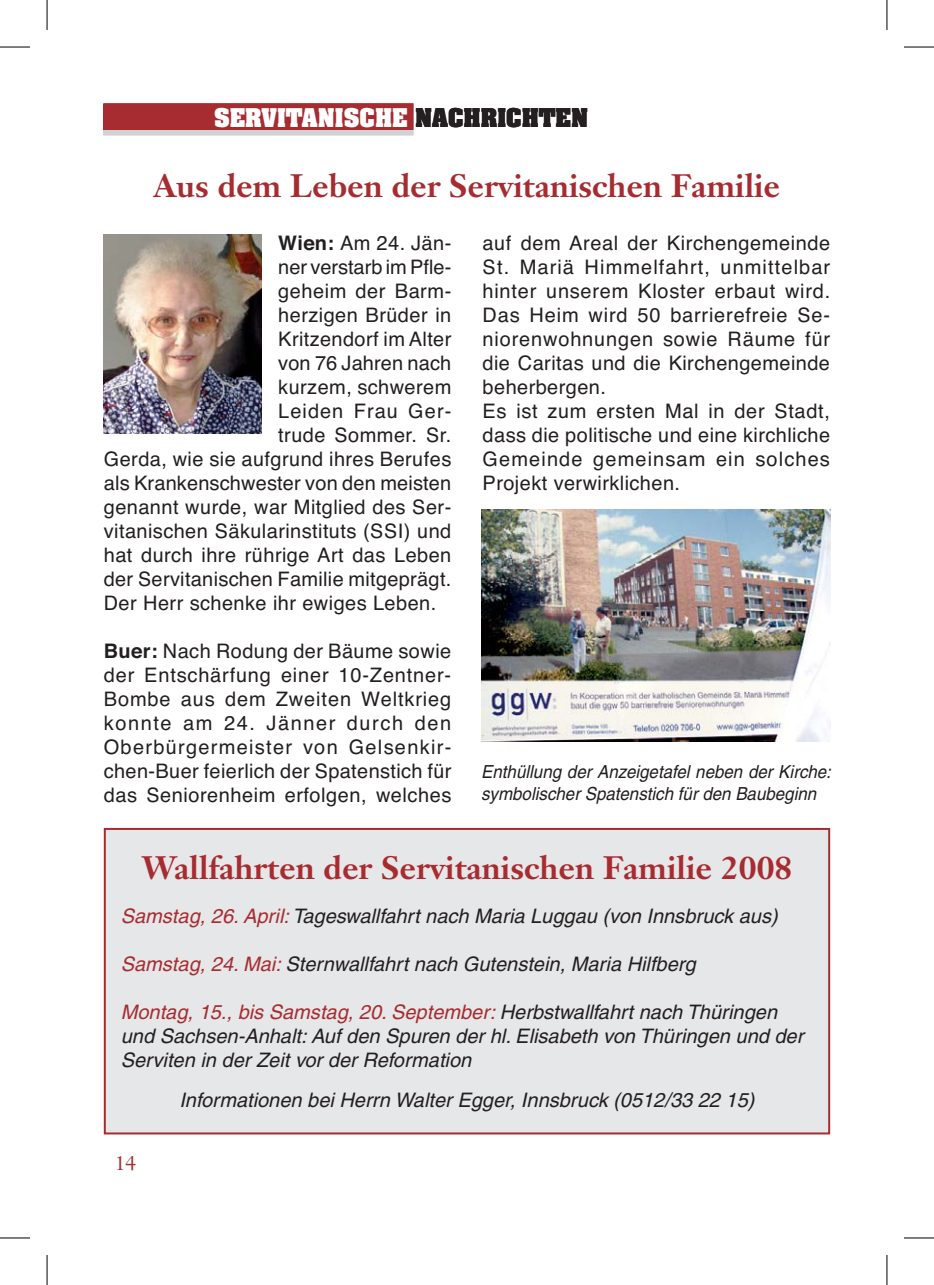
<style>
.page{position:relative;width:934px;height:1285px;background:#fff}
.page>*{position:absolute;margin:0;border:0;box-sizing:border-box;transform-origin:0 0}
.t1{font:700 32px "Janson Text";color:#a72c31}
.t2{font:700 22px "Aachen";color:#fff}
.t3{font:20px/24px "Helvetica";letter-spacing:.02em;color:#231f20;text-align:justify}
.t4{font:italic 20px/24px "Helvetica";color:#231f20}
.t5{font:20px "Helvetica";color:#231f20}
.t6{font:20px "Helvetica";letter-spacing:.05em;color:#231f20}
.t7{font:20px "Janson Text";color:#a72c31}
.t8{font:italic 18px/21.6px "Helvetica";color:#231f20;scale:.94 1}
.s1{color:#231f20}
.s2{font-weight:700}
.s3{color:#a72c31}
</style>
<div class="page">
<div style="left:105px;top:829px;width:723px;height:304px;background:#e6e7e8"></div>
<div style="left:104px;top:828px;width:725px;height:306px;border:2px solid #a72c31"></div>
<svg style="left:106px;top:129px;width:305px;height:4px"></svg>
<div style="left:104px;top:109px;width:309px;height:26px;border:1px solid #d1d2d4"></div>
<div style="left:104px;top:104px;width:309px;height:25px;background:#a72c31"></div>
<img style="left:104px;top:234px;width:157px;height:199px">
<img style="left:481px;top:509px;width:348px;height:232px">
<hr style="left:0;top:47px;width:30px;height:1px;background:#000">
<hr style="left:903px;top:47px;width:30px;height:1px;background:#000">
<hr style="left:0;top:1237px;width:30px;height:1px;background:#000">
<hr style="left:903px;top:1237px;width:30px;height:1px;background:#000">
<hr style="left:47px;top:0;width:1px;height:30px;background:#000">
<hr style="left:47px;top:1255px;width:1px;height:30px;background:#000">
<hr style="left:886px;top:0;width:1px;height:30px;background:#000">
<hr style="left:886px;top:1255px;width:1px;height:30px;background:#000">
<p class="t2" style="left:214px;top:108px;width:375px">SERVITANISCHE <span class="s1">NACHRICHTEN</span></p>
<h1 class="t1" style="left:154px;top:173px;width:627px">Aus dem Leben der Servitanischen Familie</h1>
<p class="t3" style="left:278px;top:232px;width:174px"><span class="s2">Wien:</span> Am 24. Jän-</p>
<p class="t5" style="left:278px;top:259px;width:174px">ner verstarb im Pfle-</p>
<p class="t3" style="left:278px;top:280px;width:174px">geheim der Barm-</p>
<p class="t3" style="left:278px;top:304px;width:174px">herzigen Brüder in</p>
<p class="t3" style="left:278px;top:328px;width:174px">Kritzendorf im Alter</p>
<p class="t3" style="left:278px;top:352px;width:174px">von 76 Jahren nach</p>
<p class="t3" style="left:278px;top:376px;width:174px">kurzem, schwerem</p>
<p class="t6" style="left:278px;top:403px;width:174px">Leiden Frau Ger-</p>
<p class="t3" style="left:278px;top:424px;width:174px">trude Sommer. Sr.</p>
<p class="t3" style="left:104px;top:448px;width:349px">Gerda, wie sie aufgrund ihres Berufes</p>
<p class="t3" style="left:104px;top:472px;width:349px">als Krankenschwester von den meisten</p>
<p class="t3" style="left:104px;top:496px;width:349px">genannt wurde, war Mitglied des Ser-</p>
<p class="t3" style="left:104px;top:520px;width:349px">vitanischen Säkularinstituts (SSI) und</p>
<p class="t3" style="left:104px;top:544px;width:349px">hat durch ihre rührige Art das Leben</p>
<p class="t3" style="left:104px;top:568px;width:349px">der Servitanischen Familie mitgeprägt.</p>
<p class="t3" style="left:104px;top:592px;width:334px">Der Herr schenke ihr ewiges Leben.</p>
<p class="t3" style="left:104px;top:640px;width:349px"><span class="s2">Buer:</span> Nach Rodung der Bäume sowie der Entschärfung einer 10-Zentner-Bombe aus dem Zweiten Weltkrieg konnte am 24. Jänner durch den Oberbürgermeister von Gelsenkir&shy;chen-Buer feierlich der Spatenstich für das Seniorenheim erfolgen, welches</p>
<p class="t3" style="left:482px;top:232px;width:349px;text-align:left">auf dem Areal der Kirchengemeinde<br>St. Mariä Himmelfahrt, unmittelbar hinter unserem Kloster erbaut wird.<br>Das Heim wird 50 barrierefreie Se&shy;niorenwohnungen sowie Räume für die Caritas und die Kirchengemeinde beherbergen.<br>Es ist zum ersten Mal in der Stadt, dass die politische und eine kirchliche<br>Gemeinde gemeinsam ein solches<br>Projekt verwirklichen.</p>
<p class="t8" style="left:481px;top:762px;width:373px">Enthüllung der Anzeigetafel neben der Kirche: symbolischer Spatenstich für den Baubeginn</p>
<h1 class="t1" style="left:142px;top:854px;width:651px">Wallfahrten der Servitanischen Familie 2008</h1>
<p class="t4" style="left:121px;top:906px;width:658px"><span class="s3">Samstag, 26. April:</span> Tageswallfahrt nach Maria Luggau (von Innsbruck aus)</p>
<p class="t4" style="left:121px;top:954px;width:576px"><span class="s3">Samstag, 24. Mai:</span> Sternwallfahrt nach Gutenstein, Maria Hilfberg</p>
<p class="t4" style="left:121px;top:1002px;width:683px"><span class="s3">Montag, 15., bis Samstag, 20. September:</span> Herbstwallfahrt nach Thüringen und Sachsen-Anhalt: Auf den Spuren der hl. Elisabeth von Thüringen und der<br>Serviten in der Zeit vor der Reformation</p>
<p class="t4" style="left:179px;top:1090px;width:576px">Informationen bei Herrn Walter Egger, Innsbruck (0512/33 22 15)</p>
<p class="t7" style="left:115px;top:1154px;width:22px">14</p>
</div>
